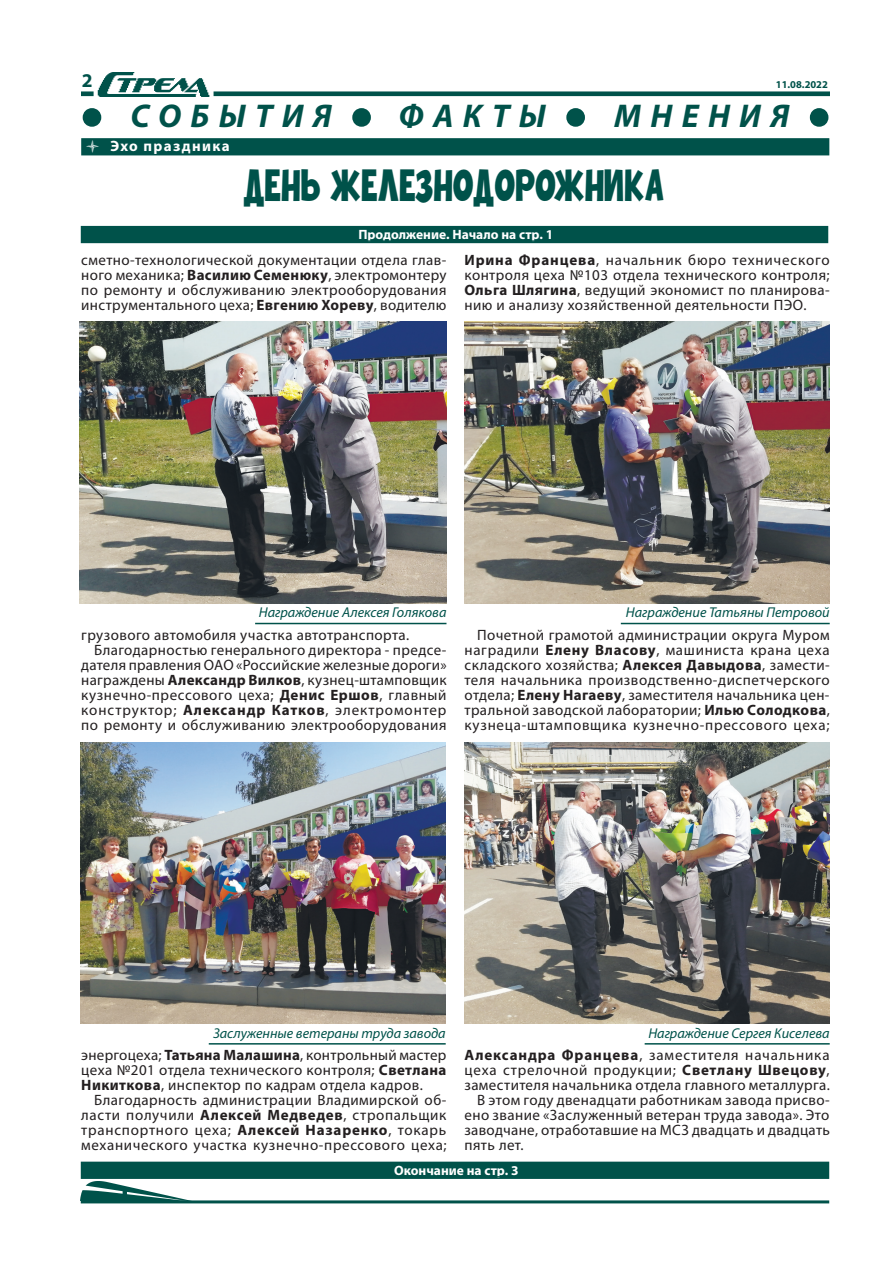
<style>
.page{position:relative;width:893px;height:1263px;background:#fff}
.page>*{position:absolute;margin:0;border:0;box-sizing:border-box;transform-origin:0 0}
.t1{font:45px "Retronome";color:#00524a;scale:.8 1}
.t2{font:italic 700 33px "Myriad Pro";letter-spacing:.28em;color:#00524a}
.t3{font:700 19.5px "Myriad Pro";color:#00524a}
.t4{font:15px/15px "Myriad Pro";letter-spacing:.03em;color:#231f20;text-align:justify}
.t5{font:15px "Myriad Pro";letter-spacing:.06em;color:#231f20}
.t6{font:15px "Myriad Pro";letter-spacing:.055em;color:#231f20}
.t7{font:700 15px "Myriad Pro";letter-spacing:.09em;color:#fff}
.t8{font:italic 14.25px "Myriad Pro";color:#00524a}
.t9{font:700 13.5px "Myriad Pro";color:#fff}
.t10{font:700 10.5px "Myriad Pro";color:#00524a}
.s1{font-weight:700}
</style>
<div class="page">
<img style="left:81px;top:1182px;width:106px;height:18px">
<hr style="left:81px;top:1200px;width:748px;height:3px;background:#00524a">
<img style="left:81px;top:73px;width:749px;height:24px">
<svg style="left:82px;top:108px;width:20px;height:19px"></svg>
<svg style="left:352px;top:108px;width:19px;height:19px"></svg>
<svg style="left:566px;top:108px;width:19px;height:19px"></svg>
<svg style="left:809px;top:108px;width:20px;height:19px"></svg>
<svg style="left:81px;top:1161px;width:748px;height:18px;background:#2c7069"></svg>
<div style="left:85px;top:1164px;width:743px;height:13px;background:#00524a"></div>
<div style="left:84px;top:1163px;width:745px;height:14px;border:2px solid #00524a"></div>
<div style="left:81px;top:138px;width:748px;height:17px;background:#00524a;border:2px solid #00524a"></div>
<div style="left:81px;top:226px;width:747px;height:17px;background:#00524a"></div>
<img style="left:80px;top:322px;width:366px;height:282px">
<hr style="left:255px;top:623px;width:191px;height:1px;background:#00524a">
<img style="left:464px;top:322px;width:366px;height:282px">
<hr style="left:621px;top:623px;width:209px;height:1px;background:#00524a">
<img style="left:80px;top:742px;width:366px;height:282px">
<hr style="left:209px;top:1043px;width:237px;height:1px;background:#00524a">
<img style="left:464px;top:742px;width:366px;height:282px">
<hr style="left:645px;top:1043px;width:185px;height:1px;background:#00524a">
<h3 class="t3" style="left:82px;top:68px;width:12px">2</h3>
<p class="t10" style="left:776px;top:78px;width:54px">11.08.2022</p>
<h2 class="t2" style="left:82px;top:95px;width:749px">● СОБЫТИЯ ● ФАКТЫ ● МНЕНИЯ ●</h2>
<p class="t7" style="left:85px;top:136px;width:146px">● Эхо праздника</p>
<h1 class="t1" style="left:244px;top:161px;width:527px">ДЕНЬ ЖЕЛЕЗНОДОРОЖНИКА</h1>
<p class="t9" style="left:358px;top:226px;width:196px">Продолжение. Начало на стр. 1</p>
<p class="t4" style="left:81px;top:252px;width:367px">сметно-технологической документации отдела глав&shy;ного механика; <span class="s1">Василию Семенюку</span>, электромонтеру по ремонту и обслуживанию электрооборудования инструментального цеха; <span class="s1">Евгению Хореву</span>, водителю</p>
<p class="t4" style="left:464px;top:252px;width:367px"><span class="s1">Ирина Францева</span>, начальник бюро технического контроля цеха №103 отдела технического контроля; <span class="s1">Ольга Шлягина</span>, ведущий экономист по планирова&shy;нию и анализу хозяйственной деятельности ПЭО.</p>
<p class="t8" style="left:259px;top:604px;width:189px">Награждение Алексея Голякова</p>
<p class="t8" style="left:626px;top:604px;width:205px">Награждение Татьяны Петровой</p>
<p class="t4" style="left:81px;top:627px;width:330px">грузового автомобиля участка автотранспорта.</p>
<p class="t4" style="left:94px;top:642px;width:354px">Благодарностью генерального директора - предсе-</p>
<p class="t4" style="left:81px;top:657px;width:367px">дателя правления ОАО «Российские железные дороги»</p>
<p class="t4" style="left:81px;top:672px;width:367px">награждены <span class="s1">Александр Вилков</span>, кузнец-штамповщик</p>
<p class="t4" style="left:81px;top:687px;width:367px">кузнечно-прессового цеха; <span class="s1">Денис Ершов</span>, главный</p>
<p class="t5" style="left:81px;top:701px;width:367px">конструктор; <span class="s1">Александр Катков</span>, электромонтер</p>
<p class="t4" style="left:81px;top:717px;width:367px">по ремонту и обслуживанию электрооборудования</p>
<p class="t4" style="left:464px;top:627px;width:367px;text-indent:13px">Почетной грамотой администрации округа Муром наградили <span class="s1">Елену Власову</span>, машиниста крана цеха складского хозяйства; <span class="s1">Алексея Давыдова</span>, замести&shy;теля начальника производственно-диспетчерского отдела; <span class="s1">Елену Нагаеву</span>, заместителя начальника цен&shy;тральной заводской лаборатории; <span class="s1">Илью Солодкова</span>, кузнеца-штамповщика кузнечно-прессового цеха;</p>
<p class="t8" style="left:213px;top:1024px;width:234px">Заслуженные ветераны труда завода</p>
<p class="t8" style="left:648px;top:1024px;width:183px">Награждение Сергея Киселева</p>
<p class="t4" style="left:81px;top:1047px;width:367px">энергоцеха; <span class="s1">Татьяна Малашина</span>, контрольный мастер цеха №201 отдела технического контроля; <span class="s1">Светлана Никиткова</span>, инспектор по кадрам отдела кадров.</p>
<p class="t4" style="left:81px;top:1092px;width:367px;text-indent:13px">Благодарность администрации Владимирской об&shy;ласти получили <span class="s1">Алексей Медведев</span>, стропальщик транспортного цеха; <span class="s1">Алексей Назаренко</span>, токарь механического участка кузнечно-прессового цеха;</p>
<p class="t5" style="left:464px;top:1046px;width:367px"><span class="s1">Александра Францева</span>, заместителя начальника</p>
<p class="t6" style="left:464px;top:1061px;width:367px">цеха стрелочной продукции; <span class="s1">Светлану Швецову</span>,</p>
<p class="t4" style="left:464px;top:1077px;width:367px">заместителя начальника отдела главного металлурга.</p>
<p class="t4" style="left:477px;top:1092px;width:354px">В этом году двенадцати работникам завода присво-</p>
<p class="t4" style="left:464px;top:1107px;width:366px">ено звание «Заслуженный ветеран труда завода». Это</p>
<p class="t4" style="left:464px;top:1122px;width:367px">заводчане, отработавшие на МСЗ двадцать и двадцать</p>
<p class="t4" style="left:464px;top:1137px;width:61px">пять лет.</p>
<p class="t9" style="left:394px;top:1161px;width:126px">Окончание на стр. 3</p>
</div>
